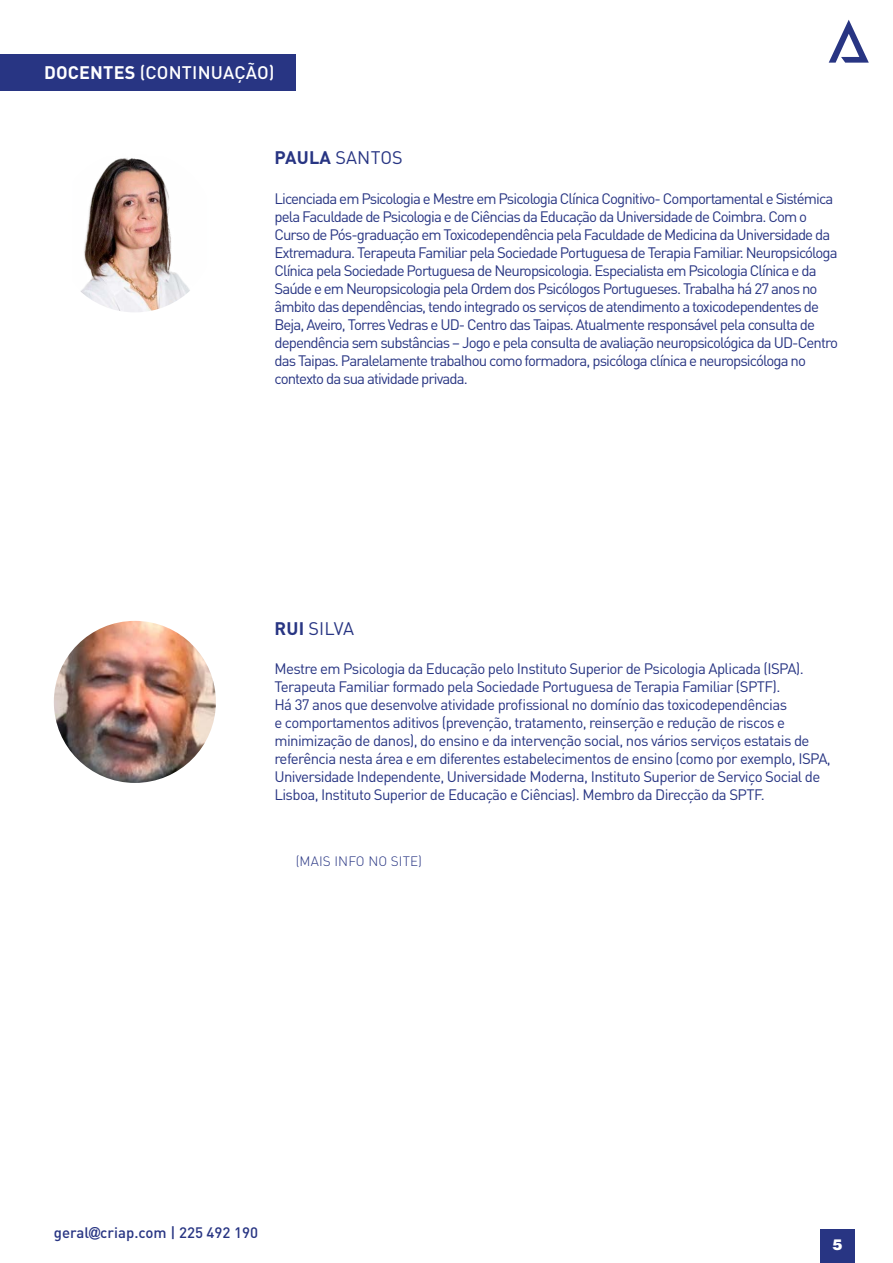
<style>
.page{position:relative;width:893px;height:1263px;background:#fff}
.page>*{position:absolute;margin:0;border:0;box-sizing:border-box;transform-origin:0 0}
.t1{font:500 18px "DIN Pro";letter-spacing:.01em;color:#fff}
.t2{font:18px "DIN Pro";letter-spacing:.01em;color:#283583}
.t3{font:15px/18px "DIN Pro";letter-spacing:-.06em;color:#283583}
.t4{font:15px/18px "DIN Pro";letter-spacing:-.04em;color:#283583}
.t5{font:500 15px "DIN Pro";color:#283583}
.t6{font:900 15px "Helvetica LT Std";color:#fff}
.t7{font:300 13.5px "DIN Pro";letter-spacing:.01em;color:#283583}
.s1{font-weight:700}
.s2{font-family:"Arial";font-weight:900}
</style>
<div class="page">
<div style="left:820px;top:1229px;width:35px;height:34px;background:#283583"></div>
<svg style="left:829px;top:20px;width:40px;height:43px"></svg>
<div style="left:0;top:54px;width:296px;height:37px;background:#283583"></div>
<img style="left:54px;top:621px;width:162px;height:162px;border-radius:81px">
<img style="left:54px;top:150px;width:162px;height:162px;border-radius:81px">
<p class="t1" style="left:44px;top:60px;width:232px"><span class="s1">DOCENTES</span> (CONTINUAÇÃO)</p>
<p class="t2" style="left:275px;top:145px;width:130px"><span class="s1">PAULA</span> SANTOS</p>
<p class="t3" style="left:274px;top:189px;width:565px">Licenciada em Psicologia e Mestre em Psicologia Clínica Cognitivo- Comportamental e Sistémica pela Faculdade de Psicologia e de Ciências da Educação da Universidade de Coimbra. Com o Curso de Pós-graduação em Toxicodependência pela Faculdade de Medicina da Universidade da Extremadura. Terapeuta Familiar pela Sociedade Portuguesa de Terapia Familiar. Neuropsicóloga Clínica pela Sociedade Portuguesa de Neuropsicologia. Especialista em Psicologia Clínica e da Saúde e em Neuropsicologia pela Ordem dos Psicólogos Portugueses. Trabalha há 27 anos no âmbito das dependências, tendo integrado os serviços de atendimento a toxicodependentes de Beja, Aveiro, Torres Vedras e UD- Centro das Taipas. Atualmente responsável pela consulta de dependência sem substâncias – Jogo e pela consulta de avaliação neuropsicológica da UD-Centro das Taipas. Paralelamente trabalhou como formadora, psicóloga clínica e neuropsicóloga no contexto da sua atividade privada.</p>
<p class="t2" style="left:275px;top:616px;width:81px"><span class="s1">RUI</span> SILVA</p>
<p class="t4" style="left:274px;top:659px;width:558px">Mestre em Psicologia da Educação pelo Instituto Superior de Psicologia Aplicada (ISPA).<br>Terapeuta Familiar formado pela Sociedade Portuguesa de Terapia Familiar (SPTF).<br>Há 37 anos que desenvolve atividade profissional no domínio das toxicodependências<br>e comportamentos aditivos (prevenção, tratamento, reinserção e redução de riscos e minimização de danos), do ensino e da intervenção social, nos vários serviços estatais de referência nesta área e em diferentes estabelecimentos de ensino (como por exemplo, ISPA, Universidade Independente, Universidade Moderna, Instituto Superior de Serviço Social de Lisboa, Instituto Superior de Educação e Ciências). Membro da Direcção da SPTF.</p>
<p class="t7" style="left:296px;top:852px;width:128px">(MAIS INFO NO SITE)</p>
<p class="t5" style="left:54px;top:1222px;width:206px">geral<span class="s2">@</span>criap.com | 225 492 190</p>
<p class="t6" style="left:832px;top:1235px;width:12px">5</p>
</div>
